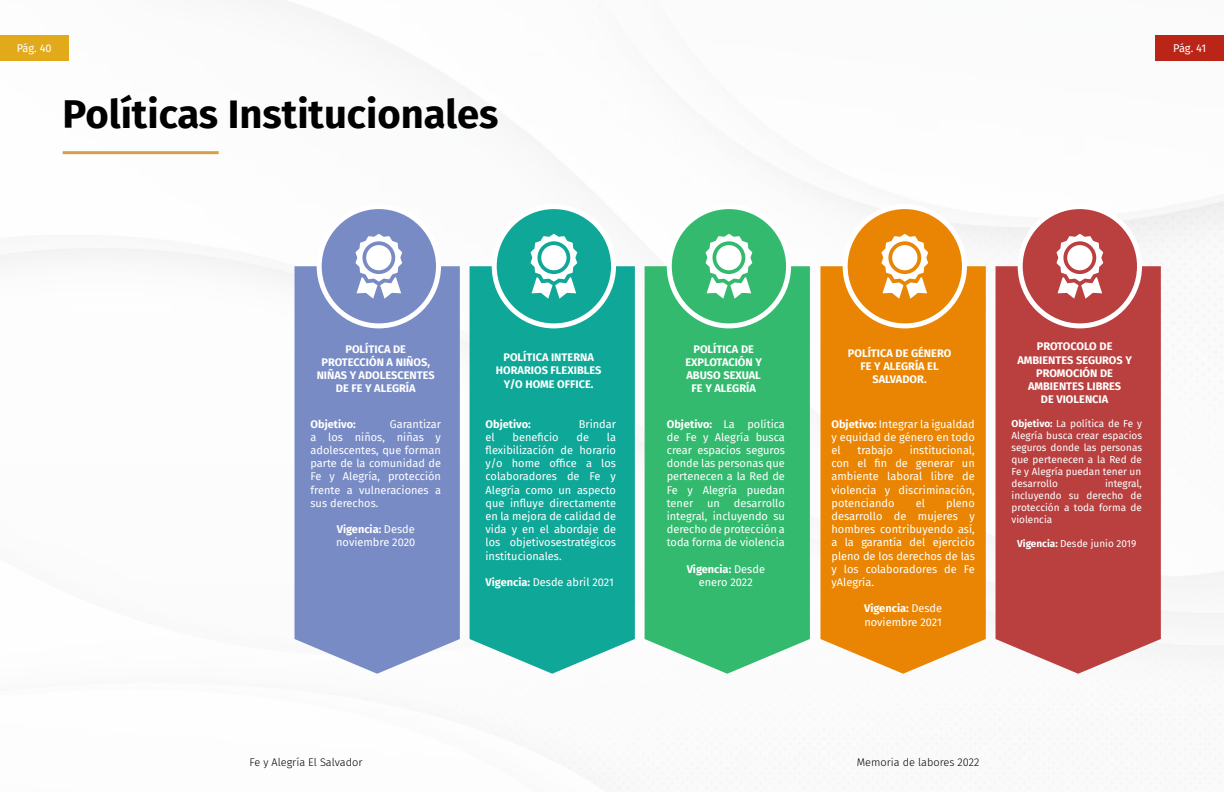
<style>
.page{position:relative;width:1224px;height:792px;background:#fff}
.page>*{position:absolute;margin:0;border:0;box-sizing:border-box;transform-origin:0 0}
.t1{font:700 40px "Fira Sans";color:#000}
.t2{font:11px/13.2px "Fira Sans";color:#fff;text-align:justify}
.t3{font:700 11px/13.2px "Fira Sans";color:#fff;text-align:center}
.t4{font:300 11px "Fira Sans";color:#000}
.t5{font:10px/12px "Fira Sans";color:#fff;text-align:justify}
.s1{font-weight:700}
</style>
<div class="page">
<img style="left:0;top:0;width:1167px;height:541px">
<img style="left:1167px;top:60px;width:57px;height:709px">
<img style="left:1062px;top:541px;width:107px;height:237px">
<hr style="left:63px;top:151px;width:156px;height:3px;background:#d7a046">
<div style="left:295px;top:266px;width:165px;height:408px;background:#788bc5"></div>
<div style="left:470px;top:266px;width:165px;height:408px;background:#0fa798"></div>
<div style="left:319px;top:207px;width:120px;height:119px;background:#788bc5;border-radius:50%"></div>
<div style="left:317px;top:204px;width:124px;height:124px;border:5px solid #fff;border-radius:50%"></div>
<div style="left:494px;top:207px;width:120px;height:119px;background:#0fa798;border-radius:50%"></div>
<div style="left:492px;top:204px;width:124px;height:124px;border:5px solid #fff;border-radius:50%"></div>
<svg style="left:355px;top:234px;width:47px;height:65px"></svg>
<div style="left:366px;top:245px;width:26px;height:25px;background:#fff;border-radius:50%"></div>
<svg style="left:531px;top:234px;width:46px;height:65px"></svg>
<div style="left:541px;top:245px;width:26px;height:25px;background:#fff;border-radius:50%"></div>
<div style="left:820px;top:266px;width:166px;height:408px;background:#e98502"></div>
<div style="left:996px;top:266px;width:165px;height:408px;background:#ba3f3f"></div>
<div style="left:645px;top:266px;width:165px;height:408px;background:#33ba6e"></div>
<div style="left:845px;top:207px;width:119px;height:119px;background:#e98502;border-radius:50%"></div>
<div style="left:843px;top:204px;width:124px;height:124px;border:5px solid #fff;border-radius:50%"></div>
<div style="left:1020px;top:207px;width:120px;height:119px;background:#ba3f3f;border-radius:50%"></div>
<div style="left:1018px;top:204px;width:124px;height:124px;border:5px solid #fff;border-radius:50%"></div>
<div style="left:669px;top:207px;width:120px;height:119px;background:#33ba6e;border-radius:50%"></div>
<div style="left:667px;top:204px;width:124px;height:124px;border:5px solid #fff;border-radius:50%"></div>
<svg style="left:881px;top:234px;width:47px;height:65px"></svg>
<div style="left:892px;top:245px;width:25px;height:25px;background:#fff;border-radius:50%"></div>
<svg style="left:1056px;top:234px;width:47px;height:65px"></svg>
<div style="left:1067px;top:245px;width:26px;height:25px;background:#fff;border-radius:50%"></div>
<svg style="left:706px;top:234px;width:46px;height:65px"></svg>
<div style="left:716px;top:245px;width:26px;height:25px;background:#fff;border-radius:50%"></div>
<div style="left:0;top:35px;width:68px;height:25px;background:#e2aa1b"></div>
<div style="left:1156px;top:35px;width:68px;height:25px;background:#ba2518"></div>
<p class="t2" style="left:17px;top:42px;width:36px">Pág. 40</p>
<p class="t2" style="left:1173px;top:42px;width:34px">Pág. 41</p>
<h1 class="t1" style="left:63px;top:81px;width:437px">Políticas Institucionales</h1>
<p class="t3" style="left:317px;top:341px;width:120px">POLÍTICA DE<br>PROTECCIÓN A NIÑOS,<br>NIÑAS Y ADOLESCENTES<br>DE FE Y ALEGRÍA</p>
<p class="t3" style="left:496px;top:350px;width:107px">POLÍTICA INTERNA<br>HORARIOS FLEXIBLES<br>Y/O HOME OFFICE.</p>
<p class="t3" style="left:311px;top:416px;width:47px">Objetivo:</p>
<p class="t3" style="left:486px;top:416px;width:47px">Objetivo:</p>
<p class="t2" style="left:579px;top:417px;width:39px">Brindar</p>
<p class="t2" style="left:486px;top:430px;width:11px">el</p>
<p class="t2" style="left:513px;top:430px;width:48px">beneficio</p>
<p class="t2" style="left:576px;top:430px;width:14px">de</p>
<p class="t2" style="left:311px;top:417px;width:132px;text-indent:79px">Garantizar a los niños, niñas y adolescentes, que forman parte de la comunidad de Fe y Alegría, protección frente a vulneraciones a sus derechos.</p>
<p class="t2" style="left:336px;top:522px;width:81px"><span class="s1">Vigencia:</span> Desde noviembre 2020</p>
<p class="t2" style="left:486px;top:430px;width:132px;text-indent:121px">la flexibilización de horario y/o home office a los colaboradores de Fe y Alegría como un aspecto que influye directamente en la mejora de calidad de vida y en el abordaje de los objetivosestratégicos institucionales.</p>
<p class="t2" style="left:486px;top:575px;width:130px"><span class="s1">Vigencia:</span> Desde abril 2021</p>
<p class="t3" style="left:685px;top:341px;width:78px">POLÍTICA DE<br>EXPLOTACIÓN Y<br>ABUSO SEXUAL<br>FE Y ALEGRÍA</p>
<p class="t2" style="left:667px;top:417px;width:120px"><span class="s1">Objetivo:</span> La política de Fe y Alegría busca crear espacios seguros donde las personas que pertenecen a la Red de Fe y Alegría puedan tener</p>
<p class="t2" style="left:667px;top:496px;width:120px;text-indent:67px">desarrollo integral, incluyendo su derecho de protección a toda forma de violencia</p>
<p class="t2" style="left:687px;top:562px;width:80px;text-align:center"><span class="s1">Vigencia:</span> Desde enero 2022</p>
<p class="t2" style="left:707px;top:496px;width:14px">un</p>
<p class="t3" style="left:848px;top:346px;width:105px">POLÍTICA DE GÉNERO<br>FE Y ALEGRÍA EL<br>SALVADOR.</p>
<p class="t3" style="left:1017px;top:339px;width:116px">PROTOCOLO DE<br>AMBIENTES SEGUROS Y<br>PROMOCIÓN DE<br>AMBIENTES LIBRES<br>DE VIOLENCIA</p>
<p class="t2" style="left:831px;top:417px;width:145px"><span class="s1">Objetivo:</span> Integrar la igualdad y equidad de género en todo el</p>
<p class="t2" style="left:831px;top:443px;width:145px;text-indent:78px">institucional, con el fin de generar un ambiente laboral libre de violencia y discriminación, potenciando</p>
<p class="t2" style="left:857px;top:443px;width:37px">trabajo</p>
<p class="t2" style="left:831px;top:496px;width:145px;text-indent:115px">pleno desarrollo de mujeres y hombres contribuyendo así, a la garantía del ejercicio pleno de los derechos de las y los colaboradores de Fe yAlegría.</p>
<p class="t2" style="left:864px;top:602px;width:80px"><span class="s1">Vigencia:</span> Desde noviembre 2021</p>
<p class="t2" style="left:916px;top:496px;width:11px">el</p>
<p class="t5" style="left:1012px;top:417px;width:132px"><span class="s1">Objetivo:</span> La política de Fe y Alegría busca crear espacios seguros donde las personas que pertenecen a la Red de Fe y Alegría puedan tener un desarrollo</p>
<p class="t5" style="left:1012px;top:477px;width:132px;text-indent:93px">integral, incluyendo su derecho de protección a toda forma de violencia</p>
<p class="t5" style="left:1017px;top:537px;width:121px"><span class="s1">Vigencia:</span> Desde junio 2019</p>
<p class="t4" style="left:249px;top:755px;width:115px">Fe y Alegría El Salvador</p>
<p class="t4" style="left:857px;top:755px;width:124px">Memoria de labores 2022</p>
</div>
